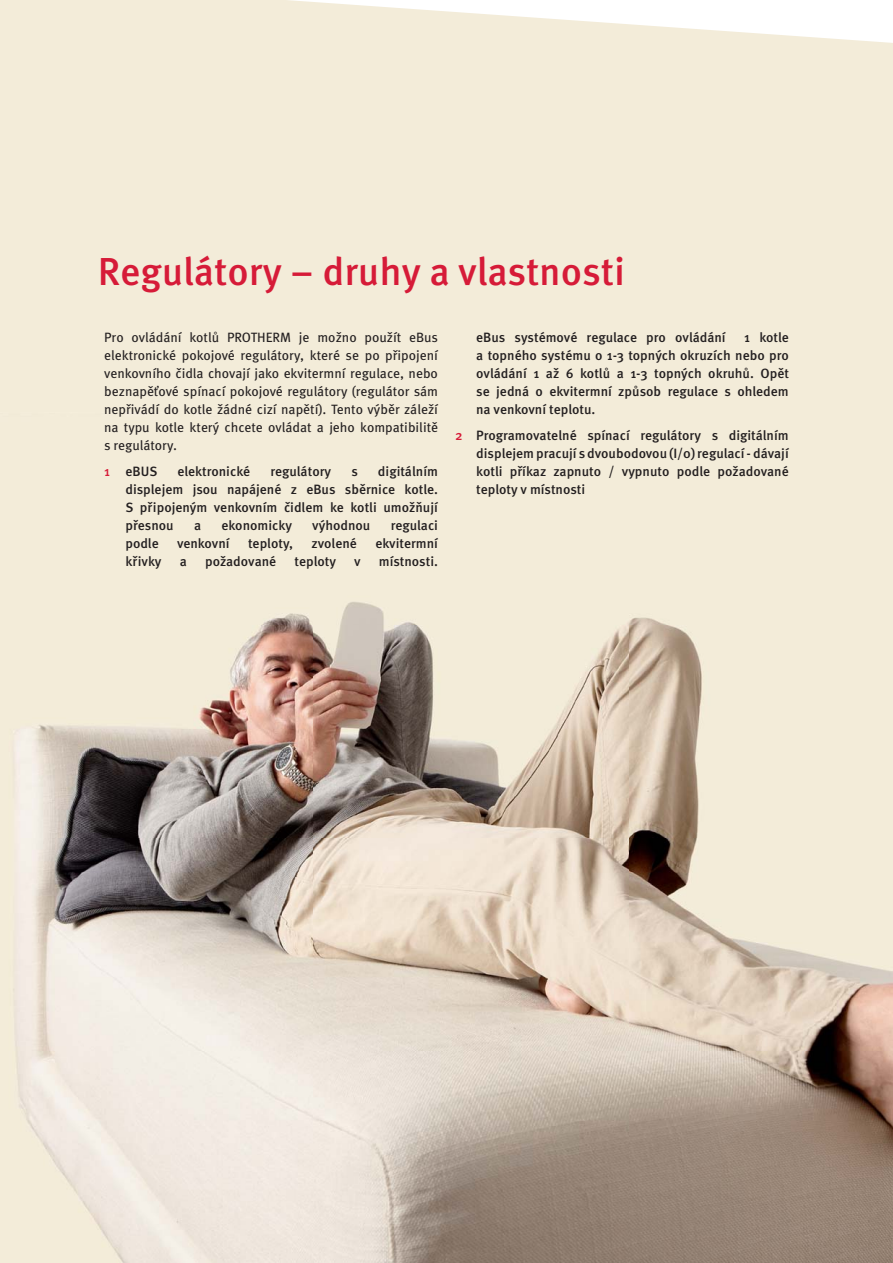
<style>
.page{position:relative;width:893px;height:1263px;background:#fff}
.page>*{position:absolute;margin:0;border:0;box-sizing:border-box;transform-origin:0 0}
.t1{font:500 39px "Meta Pro";color:#d61b38}
.t2{font:500 13.5px/18px "Meta Pro";color:#231f20;text-align:justify}
.t3{font:13.5px/18px "Meta Pro";color:#231f20;text-align:justify}
.s1{color:#d61b38}
</style>
<div class="page">
<div style="left:0;top:0;width:893px;height:413px;background:#f3ecd9"></div>
<img style="left:0;top:413px;width:893px;height:850px">
<h1 class="t1" style="left:98px;top:257px;width:529px">Regulátory – druhy a vlastnosti</h1>
<p class="t3" style="left:104px;top:330px;width:335px">Pro ovládání kotlů PROTHERM je možno použít eBus elektronické pokojové regulátory, které se po připojení venkovního čidla chovají jako ekvitermní regulace, nebo beznapěťové spínací pokojové regulátory (regulátor sám nepřivádí do kotle žádné cizí napětí). Tento výběr záleží na typu kotle který chcete ovládat a jeho kompatibilitě s regulátory.</p>
<p class="t2" style="left:104px;top:464px;width:55px"><span class="s1">1</span> eBUS</p>
<p class="t2" style="left:177px;top:464px;width:74px">elektronické</p>
<p class="t2" style="left:270px;top:464px;width:62px">regulátory</p>
<p class="t2" style="left:351px;top:464px;width:8px">s</p>
<p class="t2" style="left:125px;top:464px;width:314px;text-indent:253px">digitálním displejem jsou napájené z eBus sběrnice kotle.<br>S připojeným venkovním čidlem ke kotli umožňují přesnou</p>
<p class="t2" style="left:194px;top:518px;width:9px">a</p>
<p class="t2" style="left:221px;top:518px;width:72px">ekonomicky</p>
<p class="t2" style="left:312px;top:518px;width:60px">výhodnou</p>
<p class="t2" style="left:391px;top:518px;width:49px">regulaci</p>
<p class="t2" style="left:125px;top:536px;width:35px">podle</p>
<p class="t2" style="left:177px;top:536px;width:54px">venkovní</p>
<p class="t2" style="left:248px;top:536px;width:47px">teploty,</p>
<p class="t2" style="left:311px;top:536px;width:47px">zvolené</p>
<p class="t2" style="left:375px;top:536px;width:64px">ekvitermní</p>
<p class="t2" style="left:125px;top:554px;width:38px">křivky</p>
<p class="t2" style="left:180px;top:554px;width:9px">a</p>
<p class="t2" style="left:205px;top:554px;width:73px">požadované</p>
<p class="t2" style="left:295px;top:554px;width:43px">teploty</p>
<p class="t2" style="left:354px;top:554px;width:8px">v</p>
<p class="t2" style="left:379px;top:554px;width:61px">místnosti.</p>
<p class="t2" style="left:476px;top:330px;width:251px">eBus systémové regulace pro ovládání</p>
<p class="t2" style="left:476px;top:330px;width:314px;text-indent:268px">1 kotle a topného systému o 1-3 topných okruzích nebo pro ovládání 1 až 6 kotlů a 1-3 topných okruhů. Opět se jedná o ekvitermní způsob regulace s ohledem na venkovní teplotu.</p>
<p class="t2" style="left:476px;top:428px;width:314px;text-indent:-21px"><span class="s1">2</span> Programovatelné spínací regulátory s digitálním displejem pracují s dvoubodovou (I/0) regulací - dávají kotli příkaz zapnuto / vypnuto podle požadované teploty v místnosti</p>
</div>
